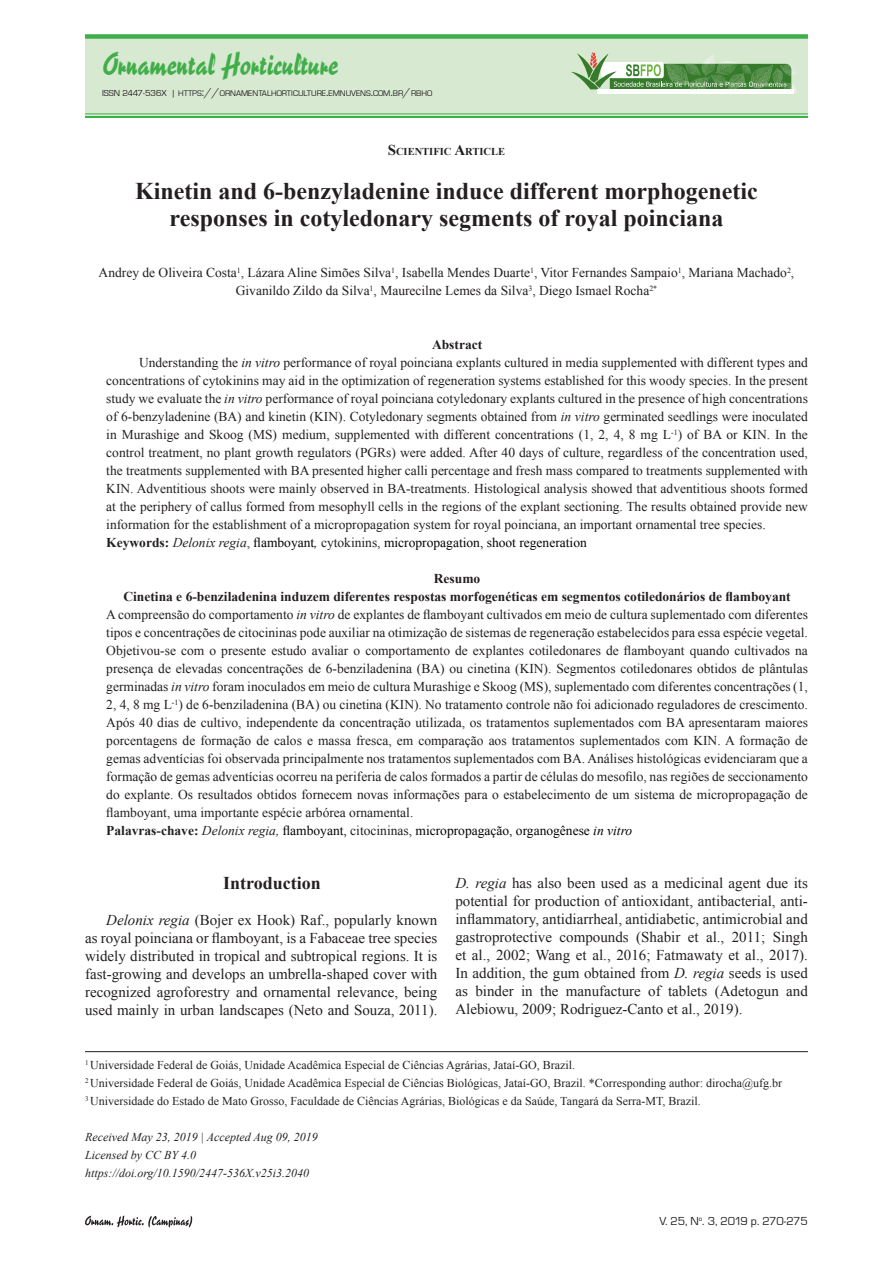
<style>
.page{position:relative;width:893px;height:1263px;background:#fff}
.page>*{position:absolute;margin:0;border:0;box-sizing:border-box;transform-origin:0 0}
.t1{font:29.25px "Reporter Two";color:#40ae49}
.t2{font:700 24px/27px "Times New Roman";color:#231f20;text-align:center}
.t3{font:700 18px "Times New Roman";color:#231f20}
.t4{font:15px/18px "Times New Roman";color:#231f20;text-align:justify}
.t5{font:13.5px/18px "Times New Roman";color:#231f20;text-align:center}
.t6{font:13.5px "Times New Roman";color:#040503}
.t7{font:700 13.5px "Times New Roman";color:#231f20}
.t8{font:12px/18px "Times New Roman";color:#231f20}
.t9{font:italic 12px/18px "Times New Roman";color:#231f20}
.t10{font:12px "Eurostar";letter-spacing:-.025em;color:#231f20}
.t11{font:700 10.5px "Times New Roman";color:#231f20}
.t12{font:8.4px "Eurostar";color:#231f20}
.s1{font-size:9px}
.s2{font-size:12px}
.s3{font-size:15px}
.s4{font-style:italic}
.s5{font-weight:700;color:#231f20}
.s6{font-style:italic;color:#231f20}
.s7{color:#231f20}
</style>
<div class="page">
<svg style="left:85px;top:1215px;width:107px;height:13px"></svg>
<hr style="left:85px;top:1051px;width:723px;height:1px;background:#231f20">
<div style="left:85px;top:36px;width:723px;height:78px;background:#d8e9d2"></div>
<div style="left:85px;top:34px;width:723px;height:5px;background:#40ae49"></div>
<hr style="left:85px;top:114px;width:723px;height:1px;background:#40ae49">
<hr style="left:85px;top:116px;width:723px;height:2px;background:#40ae49">
<div style="left:598px;top:89px;width:196px;height:5px;background:#fff"></div>
<svg style="left:571px;top:52px;width:226px;height:39px"></svg>
<img style="left:669px;top:68px;width:14px;height:5px">
<img style="left:755px;top:68px;width:23px;height:4px">
<h1 class="t1" style="left:102px;top:45px;width:238px">Ornamental Horticulture</h1>
<p class="t12" style="left:102px;top:88px;width:332px"><span class="s1">ISSN 2447-536X |</span> HTTPS<span class="s2">://</span>ORNAMENTALHORTICULTURE<span class="s2">.</span>EMNUVENS<span class="s2">.</span>COM<span class="s2">.</span>BR<span class="s2">/</span>RBHO</p>
<p class="t11" style="left:388px;top:144px;width:119px"><span class="s3">S</span>CIENTIFIC <span class="s3">A</span>RTICLE</p>
<h2 class="t2" style="left:135px;top:177px;width:624px">Kinetin and 6-benzyladenine induce different morphogenetic responses in cotyledonary segments of royal poinciana</h2>
<p class="t5" style="left:99px;top:263px;width:697px">Andrey de Oliveira Costa<sup>1</sup>, Lázara Aline Simões Silva<sup>1</sup>, Isabella Mendes Duarte<sup>1</sup>, Vitor Fernandes Sampaio<sup>1</sup>, Mariana Machado<sup>2</sup>,<br>Givanildo Zildo da Silva<sup>1</sup>, Maurecilne Lemes da Silva<sup>3</sup>, Diego Ismael Rocha<sup>2*</sup></p>
<p class="t7" style="left:432px;top:335px;width:52px">Abstract</p>
<p class="t5" style="left:139px;top:353px;width:670px">Understanding the <span class="s4">in vitro</span> performance of royal poinciana explants cultured in media supplemented with different types and</p>
<p class="t5" style="left:106px;top:371px;width:703px">concentrations of cytokinins may aid in the optimization of regeneration systems established for this woody species. In the present</p>
<p class="t5" style="left:106px;top:389px;width:703px">study we evaluate the <span class="s4">in vitro</span> performance of royal poinciana cotyledonary explants cultured in the presence of high concentrations</p>
<p class="t5" style="left:106px;top:407px;width:703px">of 6-benzyladenine (BA) and kinetin (KIN). Cotyledonary segments obtained from <span class="s4">in vitro</span> germinated seedlings were inoculated</p>
<p class="t5" style="left:106px;top:425px;width:703px">in Murashige and Skoog (MS) medium, supplemented with different concentrations (1, 2, 4, 8 mg L<sup>-1</sup>) of BA or KIN. In the</p>
<p class="t5" style="left:106px;top:443px;width:703px">control treatment, no plant growth regulators (PGRs) were added. After 40 days of culture, regardless of the concentration used,</p>
<p class="t5" style="left:106px;top:461px;width:703px">the treatments supplemented with BA presented higher calli percentage and fresh mass compared to treatments supplemented with</p>
<p class="t5" style="left:106px;top:479px;width:703px">KIN. Adventitious shoots were mainly observed in BA-treatments. Histological analysis showed that adventitious shoots formed</p>
<p class="t5" style="left:106px;top:497px;width:703px">at the periphery of callus formed from mesophyll cells in the regions of the explant sectioning. The results obtained provide new</p>
<p class="t5" style="left:106px;top:515px;width:661px">information for the establishment of a micropropagation system for royal poinciana, an important ornamental tree species.</p>
<p class="t6" style="left:106px;top:533px;width:482px"><span class="s5">Keywords:</span> <span class="s6">Delonix regia</span><span class="s7">,</span> flamboyant<span class="s4">,</span> <span class="s7">cytokinins,</span> micropropagation, shoot regeneration</p>
<p class="t7" style="left:434px;top:569px;width:48px">Resumo</p>
<p class="t7" style="left:123px;top:587px;width:669px">Cinetina e 6-benziladenina induzem diferentes respostas morfogenéticas em segmentos cotiledonários de flamboyant</p>
<p class="t5" style="left:106px;top:605px;width:703px">A compreensão do comportamento <span class="s4">in vitro</span> de explantes de flamboyant cultivados em meio de cultura suplementado com diferentes</p>
<p class="t5" style="left:106px;top:623px;width:703px">tipos e concentrações de citocininas pode auxiliar na otimização de sistemas de regeneração estabelecidos para essa espécie vegetal.</p>
<p class="t5" style="left:106px;top:641px;width:703px">Objetivou-se com o presente estudo avaliar o comportamento de explantes cotiledonares de flamboyant quando cultivados na</p>
<p class="t5" style="left:106px;top:659px;width:703px">presença de elevadas concentrações de 6-benziladenina (BA) ou cinetina (KIN). Segmentos cotiledonares obtidos de plântulas</p>
<p class="t5" style="left:106px;top:677px;width:703px">germinadas <span class="s4">in vitro</span> foram inoculados em meio de cultura Murashige e Skoog (MS), suplementado com diferentes concentrações (1,</p>
<p class="t5" style="left:106px;top:695px;width:703px">2, 4, 8 mg L<sup>-1</sup>) de 6-benziladenina (BA) ou cinetina (KIN). No tratamento controle não foi adicionado reguladores de crescimento.</p>
<p class="t5" style="left:106px;top:713px;width:703px">Após 40 dias de cultivo, independente da concentração utilizada, os tratamentos suplementados com BA apresentaram maiores</p>
<p class="t5" style="left:106px;top:731px;width:703px">porcentagens de formação de calos e massa fresca, em comparação aos tratamentos suplementados com KIN. A formação de</p>
<p class="t5" style="left:106px;top:749px;width:703px">gemas adventícias foi observada principalmente nos tratamentos suplementados com BA. Análises histológicas evidenciaram que a</p>
<p class="t5" style="left:106px;top:767px;width:703px">formação de gemas adventícias ocorreu na periferia de calos formados a partir de células do mesofilo, nas regiões de seccionamento</p>
<p class="t5" style="left:106px;top:785px;width:703px">do explante. Os resultados obtidos fornecem novas informações para o estabelecimento de um sistema de micropropagação de</p>
<p class="t5" style="left:106px;top:803px;width:309px">flamboyant, uma importante espécie arbórea ornamental.</p>
<p class="t6" style="left:106px;top:821px;width:527px"><span class="s5">Palavras-chave:</span> <span class="s6">Delonix regia,</span> flamboyant, <span class="s7">citocininas,</span> micropropagação, organogênese <span class="s4">in vitro</span></p>
<h3 class="t3" style="left:223px;top:871px;width:99px">Introduction</h3>
<p class="t4" style="left:85px;top:911px;width:354px;text-indent:21px"><span class="s4">Delonix regia</span> (Bojer ex Hook) Raf., popularly known as royal poinciana or flamboyant, is a Fabaceae tree species widely distributed in tropical and subtropical regions. It is fast-growing and develops an umbrella-shaped cover with recognized agroforestry and ornamental relevance, being used mainly in urban landscapes (Neto and Souza, 2011).</p>
<p class="t4" style="left:455px;top:873px;width:354px"><span class="s4">D. regia</span> has also been used as a medicinal agent due its potential for production of antioxidant, antibacterial, anti&shy;inflammatory, antidiarrheal, antidiabetic, antimicrobial and gastroprotective compounds (Shabir et al., 2011; Singh et al., 2002; Wang et al., 2016; Fatmawaty et al., 2017).<br>In addition, the gum obtained from <span class="s4">D. regia</span> seeds is used as binder in the manufacture of tablets (Adetogun and Alebiowu, 2009; Rodriguez-Canto et al., 2019).</p>
<p class="t8" style="left:85px;top:1056px;width:699px"><sup>1</sup> Universidade Federal de Goiás, Unidade Acadêmica Especial de Ciências Agrárias, Jataí-GO, Brazil.<br><sup>2</sup> Universidade Federal de Goiás, Unidade Acadêmica Especial de Ciências Biológicas, Jataí-GO, Brazil. *Corresponding author: dirocha@ufg.br<br><sup>3</sup> Universidade do Estado de Mato Grosso, Faculdade de Ciências Agrárias, Biológicas e da Saúde, Tangará da Serra-MT, Brazil.</p>
<p class="t9" style="left:85px;top:1128px;width:234px">Received May 23, 2019 | Accepted Aug 09, 2019<br>Licensed by CC BY 4.0 https://doi.org/10.1590/2447-536X.v25i3.2040</p>
<p class="t10" style="left:659px;top:1214px;width:150px">V. 25, N<sup>o</sup>. 3, 2019 p. 270-275</p>
</div>
